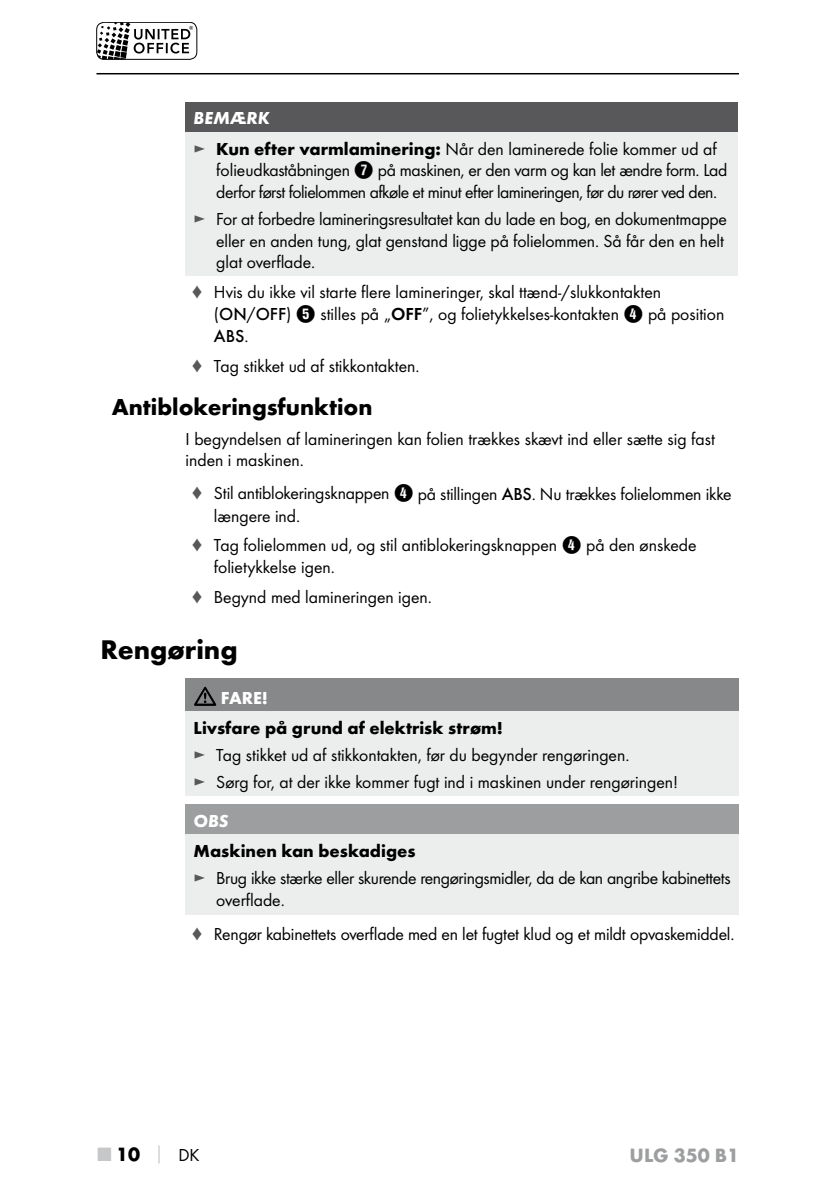
<style>
.page{position:relative;width:840px;height:1191px;background:#fff}
.page>*{position:absolute;margin:0;border:0;box-sizing:border-box;transform-origin:0 0}
.t1{font:700 28px "Futura";color:#000}
.t2{font:700 24px "Futura";color:#000}
.t3{font:700 20px "Futura";color:#9c9e9f}
.t4{font:700 20px "Futura";color:#000}
.t5{font:18px/21.6px "Futura Boo";letter-spacing:-.005em;color:#000}
.t6{font:700 18px "Futura";color:#000}
.t7{font:italic 700 18px "Futura";color:#fff}
.t8{font:700 18px "Futura";color:#fff}
.t9{font:500 18px "Futura";color:#000}
.s1{color:#58585a}
.s2{font-family:"Futura";font-weight:700}
.s3{font-family:"Hako PI Nummern";font-size:20px}
.s4{font-family:"Futura";font-weight:500}
.s5{font-family:"Futura Dem"}
.s6{font-family:"Futura Boo";font-weight:400}
.s7{color:#c6c7c8}
.s8{font-size:18px;color:#c6c7c8}
.s9{font-family:"Futura Boo";font-weight:400;font-size:18px}
</style>
<div class="page">
<svg style="left:97px;top:22px;width:96px;height:36px"></svg>
<div style="left:96px;top:22px;width:101px;height:38px;border:1px solid #000;border-radius:7px"></div>
<hr style="left:96px;top:73px;width:642px;height:1px;background:#000">
<div style="left:185px;top:102px;width:552px;height:30px;background:#58585a"></div>
<div style="left:185px;top:132px;width:552px;height:144px;background:#eceded"></div>
<div style="left:185px;top:678px;width:553px;height:33px;background:#87888a"></div>
<div style="left:185px;top:711px;width:553px;height:85px;background:#eceded"></div>
<svg style="left:194px;top:687px;width:22px;height:19px"></svg>
<div style="left:185px;top:804px;width:553px;height:30px;background:#9c9e9f"></div>
<div style="left:185px;top:834px;width:553px;height:81px;background:#eceded"></div>
<p class="t7" style="left:193px;top:107px;width:78px">BEMÆRK</p>
<p class="t5" style="left:216px;top:138px;width:512px;text-indent:-23px"><span class="s1">►</span> <span class="s2">Kun efter varmlaminering:</span> Når den laminerede folie kommer ud af folieudkaståbningen <span class="s3">7</span> på maskinen, er den varm og kan let ændre form. Lad derfor først folielommen afkøle et minut efter lamineringen, før du rører ved den.</p>
<p class="t5" style="left:216px;top:208px;width:511px;text-indent:-23px"><span class="s1">►</span> For at forbedre lamineringsresultatet kan du lade en bog, en dokumentmappe eller en anden tung, glat genstand ligge på folielommen. Så får den en helt glat overflade.</p>
<p class="t5" style="left:214px;top:281px;width:511px;text-indent:-23px"><span class="s1">♦</span> Hvis du ikke vil starte flere lamineringer, skal ttænd-/slukkontakten (<span class="s4">ON</span>/<span class="s4">OFF</span>) <span class="s3">5</span> stilles på „<span class="s5">OFF</span>”, og folietykkelses-kontakten <span class="s3">4</span> på position</p>
<p class="t9" style="left:214px;top:325px;width:34px">ABS<span class="s6">.</span></p>
<p class="t5" style="left:191px;top:355px;width:227px"><span class="s1">♦</span> Tag stikket ud af stikkontakten.</p>
<h2 class="t2" style="left:112px;top:392px;width:262px">Antiblokeringsfunktion</h2>
<p class="t5" style="left:185px;top:428px;width:530px">I begyndelsen af lamineringen kan folien trækkes skævt ind eller sætte sig fast inden i maskinen.</p>
<p class="t5" style="left:214px;top:483px;width:519px;text-indent:-23px"><span class="s1">♦</span> Stil antiblokeringsknappen <span class="s3">4</span> på stillingen <span class="s4">ABS</span>. Nu trækkes folielommen ikke længere ind.</p>
<p class="t5" style="left:214px;top:534px;width:484px;text-indent:-23px"><span class="s1">♦</span> Tag folielommen ud, og stil antiblokeringsknappen <span class="s3">4</span> på den ønskede folietykkelse igen.</p>
<p class="t5" style="left:191px;top:586px;width:240px"><span class="s1">♦</span> Begynd med lamineringen igen.</p>
<h1 class="t1" style="left:100px;top:632px;width:139px">Rengøring</h1>
<p class="t8" style="left:221px;top:686px;width:49px">FARE!</p>
<p class="t6" style="left:193px;top:716px;width:311px">Livsfare på grund af elektrisk strøm!</p>
<p class="t5" style="left:193px;top:741px;width:485px;line-height:27.2px"><span class="s1">►</span> Tag stikket ud af stikkontakten, før du begynder rengøringen.<br><span class="s1">►</span> Sørg for, at der ikke kommer fugt ind i maskinen under rengøringen!</p>
<p class="t7" style="left:193px;top:809px;width:36px">OBS</p>
<p class="t6" style="left:193px;top:839px;width:223px">Maskinen kan beskadiges</p>
<p class="t5" style="left:216px;top:867px;width:515px;text-indent:-23px"><span class="s1">►</span> Brug ikke stærke eller skurende rengøringsmidler, da de kan angribe kabinettets overflade.</p>
<p class="t5" style="left:191px;top:923px;width:542px"><span class="s1">♦</span> Rengør kabinettets overflade med en let fugtet klud og et mildt opvaskemiddel.</p>
<p class="t4" style="left:98px;top:1142px;width:103px"><span class="s7">■</span> 10 <span class="s8">│</span> <span class="s9">DK</span></p>
<p class="t3" style="left:629px;top:1143px;width:111px">ULG 350 B1</p>
</div>
